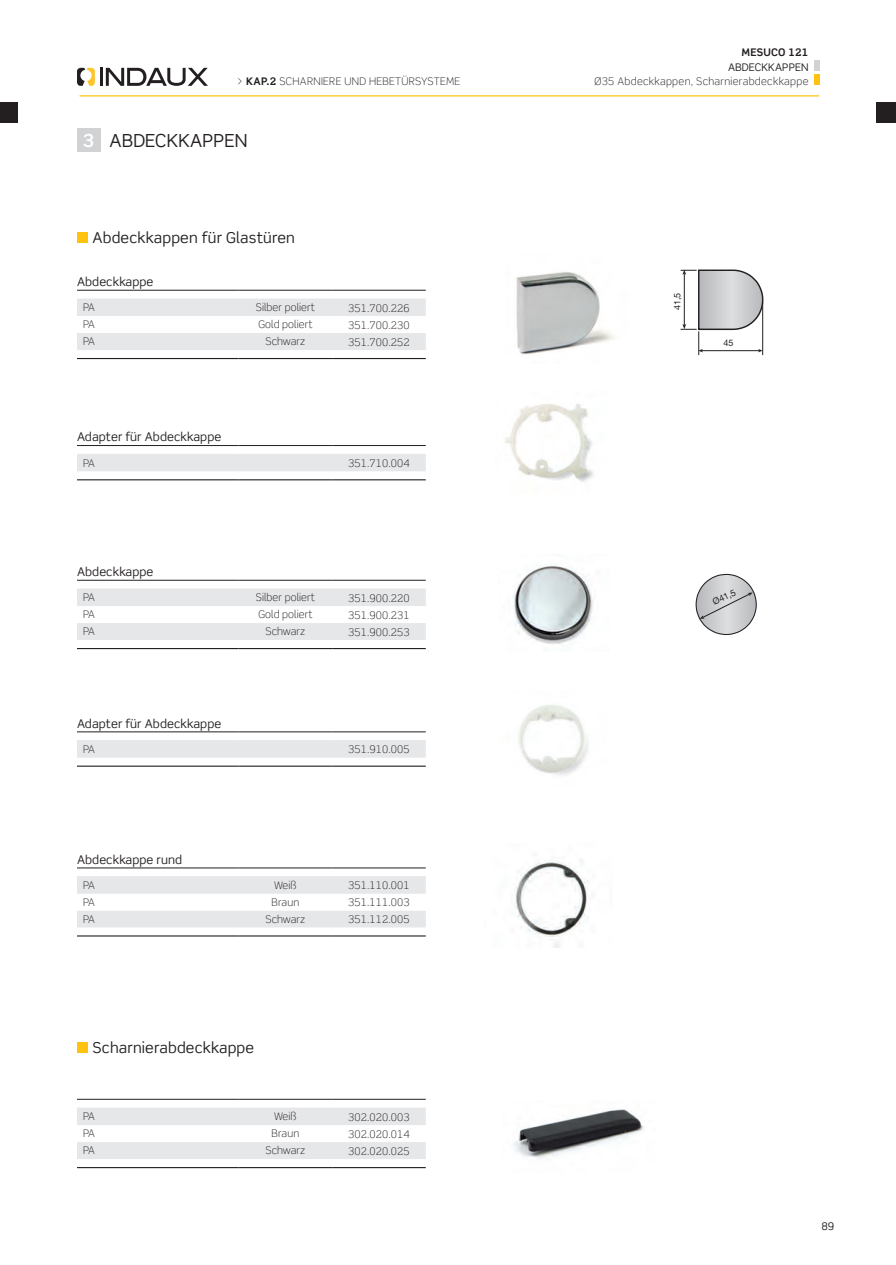
<style>
.page{position:relative;width:896px;height:1265px;background:#fff}
.page>*{position:absolute;margin:0;border:0;box-sizing:border-box;transform-origin:0 0}
.TITULU_1{font:18px "Scene Pro";letter-spacing:.01em;color:#231f20}
.TITULU_1-2{font:700 18px "Scene Pro";color:#fff}
.TITULU_2{font:15px "Scene Pro";letter-spacing:.01em;color:#231f20}
.tabl__TITULO{font:12px "Scene Pro";letter-spacing:.005em;color:#231f20}
.tabl__texto{font:300 10.5px "Scene Pro";letter-spacing:.01em;color:#231f20}
.tabl__texto-2{font:300 10.5px "Scene Pro";letter-spacing:.01em;color:#231f20}
.cab__TITULU_2{font:300 10.5px "Scene Pro";letter-spacing:.03em;color:#231f20}
.cab__TITULU_1{font:10.5px "Scene Pro";letter-spacing:.01em;color:#231f20}
.cab__TITULU_Ø{font:700 10.5px "Scene Pro";letter-spacing:.02em;color:#231f20}
.descripción{font:9px "Helvetica Neue LT Std";color:#231f20}
.s1{font-weight:700}
</style>
<div class="page">
<div style="left:814px;top:60px;width:5px;height:11px;background:#d1d2d4"></div>
<div style="left:814px;top:75px;width:5px;height:10px;background:#fec210"></div>
<hr style="left:80px;top:95px;width:739px;height:1px;background:#fec210">
<svg style="left:77px;top:68px;width:18px;height:18px"></svg>
<hr style="left:100px;top:68px;width:3px;height:18px;background:#231f20">
<svg style="left:106px;top:68px;width:102px;height:18px"></svg>
<svg style="left:77px;top:300px;width:349px;height:50px"></svg>
<hr style="left:77px;top:290px;width:162px;height:1px;background:#231f20">
<hr style="left:239px;top:290px;width:93px;height:1px;background:#231f20">
<hr style="left:332px;top:290px;width:94px;height:1px;background:#231f20">
<hr style="left:77px;top:299px;width:162px;height:1px;background:#e6e7e9">
<hr style="left:239px;top:299px;width:93px;height:1px;background:#e6e7e9">
<hr style="left:332px;top:299px;width:94px;height:1px;background:#e6e7e9">
<hr style="left:77px;top:358px;width:162px;height:1px;background:#231f20">
<hr style="left:239px;top:358px;width:93px;height:1px;background:#231f20">
<hr style="left:332px;top:358px;width:94px;height:1px;background:#231f20">
<div style="left:77px;top:455px;width:349px;height:16px;background:#e6e7e9"></div>
<hr style="left:77px;top:445px;width:162px;height:1px;background:#231f20">
<hr style="left:239px;top:445px;width:93px;height:1px;background:#231f20">
<hr style="left:332px;top:445px;width:94px;height:1px;background:#231f20">
<hr style="left:77px;top:479px;width:162px;height:1px;background:#231f20">
<hr style="left:239px;top:479px;width:93px;height:1px;background:#231f20">
<hr style="left:332px;top:479px;width:94px;height:1px;background:#231f20">
<hr style="left:77px;top:454px;width:162px;height:1px;background:#e6e7e9">
<hr style="left:239px;top:454px;width:93px;height:1px;background:#e6e7e9">
<hr style="left:332px;top:454px;width:94px;height:1px;background:#e6e7e9">
<svg style="left:77px;top:590px;width:349px;height:50px"></svg>
<hr style="left:77px;top:580px;width:162px;height:1px;background:#231f20">
<hr style="left:239px;top:580px;width:93px;height:1px;background:#231f20">
<hr style="left:332px;top:580px;width:94px;height:1px;background:#231f20">
<hr style="left:77px;top:589px;width:162px;height:1px;background:#e6e7e9">
<hr style="left:239px;top:589px;width:93px;height:1px;background:#e6e7e9">
<hr style="left:332px;top:589px;width:94px;height:1px;background:#e6e7e9">
<hr style="left:77px;top:648px;width:162px;height:1px;background:#231f20">
<hr style="left:239px;top:648px;width:93px;height:1px;background:#231f20">
<hr style="left:332px;top:648px;width:94px;height:1px;background:#231f20">
<div style="left:77px;top:741px;width:349px;height:17px;background:#e6e7e9"></div>
<hr style="left:77px;top:731px;width:162px;height:1px;background:#231f20">
<hr style="left:239px;top:731px;width:93px;height:1px;background:#231f20">
<hr style="left:332px;top:731px;width:94px;height:1px;background:#231f20">
<hr style="left:77px;top:766px;width:162px;height:1px;background:#231f20">
<hr style="left:239px;top:766px;width:93px;height:1px;background:#231f20">
<hr style="left:332px;top:766px;width:94px;height:1px;background:#231f20">
<hr style="left:77px;top:740px;width:162px;height:1px;background:#e6e7e9">
<hr style="left:239px;top:740px;width:93px;height:1px;background:#e6e7e9">
<hr style="left:332px;top:740px;width:94px;height:1px;background:#e6e7e9">
<svg style="left:77px;top:877px;width:349px;height:50px"></svg>
<hr style="left:77px;top:867px;width:162px;height:1px;background:#231f20">
<hr style="left:239px;top:867px;width:93px;height:1px;background:#231f20">
<hr style="left:332px;top:867px;width:94px;height:1px;background:#231f20">
<hr style="left:77px;top:876px;width:162px;height:1px;background:#e6e7e9">
<hr style="left:239px;top:876px;width:93px;height:1px;background:#e6e7e9">
<hr style="left:332px;top:876px;width:94px;height:1px;background:#e6e7e9">
<hr style="left:77px;top:935px;width:162px;height:1px;background:#231f20">
<hr style="left:239px;top:935px;width:93px;height:1px;background:#231f20">
<hr style="left:332px;top:935px;width:94px;height:1px;background:#231f20">
<svg style="left:77px;top:1109px;width:349px;height:50px"></svg>
<hr style="left:77px;top:1099px;width:162px;height:1px;background:#231f20">
<hr style="left:239px;top:1099px;width:93px;height:1px;background:#231f20">
<hr style="left:332px;top:1099px;width:94px;height:1px;background:#231f20">
<hr style="left:77px;top:1108px;width:162px;height:1px;background:#e6e7e9">
<hr style="left:239px;top:1108px;width:93px;height:1px;background:#e6e7e9">
<hr style="left:332px;top:1108px;width:94px;height:1px;background:#e6e7e9">
<hr style="left:77px;top:1167px;width:162px;height:1px;background:#231f20">
<hr style="left:239px;top:1167px;width:93px;height:1px;background:#231f20">
<hr style="left:332px;top:1167px;width:94px;height:1px;background:#231f20">
<div style="left:77px;top:128px;width:24px;height:24px;background:#d1d2d4"></div>
<svg style="left:680px;top:270px;width:83px;height:85px"></svg>
<img style="left:516px;top:272px;width:99px;height:83px">
<img style="left:505px;top:404px;width:89px;height:78px">
<img style="left:514px;top:564px;width:79px;height:80px">
<svg style="left:695px;top:574px;width:62px;height:61px"></svg>
<img style="left:518px;top:705px;width:70px;height:70px">
<img style="left:514px;top:854px;width:75px;height:93px">
<img style="left:514px;top:1109px;width:130px;height:49px">
<div style="left:77px;top:233px;width:11px;height:10px;background:#fec210"></div>
<div style="left:77px;top:1042px;width:11px;height:11px;background:#fec210"></div>
<div style="left:876px;top:102px;width:20px;height:21px;background:#231f20"></div>
<div style="left:0;top:102px;width:18px;height:21px;background:#231f20"></div>
<p class="cab__TITULU_2" style="left:237px;top:75px;width:225px">&gt; <span class="s1">KAP.2</span> SCHARNIERE UND HEBETÜRSYSTEME</p>
<p class="TITULU_1-2" style="left:83px;top:129px;width:13px">3</p>
<p class="TITULU_1" style="left:110px;top:129px;width:140px">ABDECKKAPPEN</p>
<p class="TITULU_2" style="left:92px;top:228px;width:204px">Abdeckkappen für Glastüren</p>
<p class="tabl__TITULO" style="left:77px;top:274px;width:78px">Abdeckkappe</p>
<p class="tabl__texto-2" style="left:83px;top:301px;width:13px">PA</p>
<p class="tabl__texto-2" style="left:256px;top:301px;width:61px">Silber poliert</p>
<p class="tabl__texto-2" style="left:83px;top:318px;width:13px">PA</p>
<p class="tabl__texto-2" style="left:258px;top:318px;width:56px">Gold poliert</p>
<p class="tabl__texto-2" style="left:83px;top:335px;width:13px">PA</p>
<p class="tabl__texto-2" style="left:265px;top:335px;width:41px">Schwarz</p>
<p class="tabl__texto" style="left:348px;top:302px;width:63px">351.700.226</p>
<p class="tabl__texto" style="left:348px;top:318px;width:63px">351.700.230</p>
<p class="tabl__texto" style="left:348px;top:335px;width:63px">351.700.252</p>
<p class="tabl__TITULO" style="left:77px;top:429px;width:146px">Adapter für Abdeckkappe</p>
<p class="tabl__texto-2" style="left:83px;top:456px;width:13px">PA</p>
<p class="tabl__texto" style="left:348px;top:457px;width:63px">351.710.004</p>
<p class="tabl__TITULO" style="left:77px;top:564px;width:78px">Abdeckkappe</p>
<p class="tabl__texto-2" style="left:83px;top:591px;width:13px">PA</p>
<p class="tabl__texto-2" style="left:256px;top:591px;width:61px">Silber poliert</p>
<p class="tabl__texto-2" style="left:83px;top:608px;width:13px">PA</p>
<p class="tabl__texto-2" style="left:258px;top:608px;width:56px">Gold poliert</p>
<p class="tabl__texto-2" style="left:83px;top:625px;width:13px">PA</p>
<p class="tabl__texto-2" style="left:265px;top:625px;width:41px">Schwarz</p>
<p class="tabl__TITULO" style="left:77px;top:716px;width:146px">Adapter für Abdeckkappe</p>
<p class="tabl__texto-2" style="left:83px;top:743px;width:13px">PA</p>
<p class="tabl__texto" style="left:348px;top:592px;width:63px">351.900.220</p>
<p class="tabl__texto" style="left:348px;top:608px;width:63px">351.900.231</p>
<p class="tabl__texto" style="left:348px;top:625px;width:63px">351.900.253</p>
<p class="tabl__texto" style="left:348px;top:743px;width:63px">351.910.005</p>
<p class="tabl__TITULO" style="left:77px;top:852px;width:107px">Abdeckkappe rund</p>
<p class="tabl__texto-2" style="left:83px;top:879px;width:13px">PA</p>
<p class="tabl__texto-2" style="left:274px;top:879px;width:24px">Weiß</p>
<p class="tabl__texto-2" style="left:83px;top:896px;width:13px">PA</p>
<p class="tabl__texto-2" style="left:272px;top:896px;width:29px">Braun</p>
<p class="tabl__texto-2" style="left:83px;top:913px;width:13px">PA</p>
<p class="tabl__texto-2" style="left:265px;top:913px;width:41px">Schwarz</p>
<p class="tabl__texto" style="left:348px;top:879px;width:63px">351.110.001</p>
<p class="tabl__texto" style="left:348px;top:896px;width:63px">351.111.003</p>
<p class="tabl__texto" style="left:348px;top:913px;width:63px">351.112.005</p>
<p class="TITULU_2" style="left:92px;top:1038px;width:163px">Scharnierabdeckkappe</p>
<p class="tabl__texto-2" style="left:83px;top:1110px;width:13px">PA</p>
<p class="tabl__texto-2" style="left:274px;top:1110px;width:24px">Weiß</p>
<p class="tabl__texto-2" style="left:83px;top:1127px;width:13px">PA</p>
<p class="tabl__texto-2" style="left:272px;top:1127px;width:29px">Braun</p>
<p class="tabl__texto-2" style="left:83px;top:1144px;width:13px">PA</p>
<p class="tabl__texto-2" style="left:265px;top:1144px;width:41px">Schwarz</p>
<p class="tabl__texto" style="left:348px;top:1110px;width:63px">302.020.003</p>
<p class="tabl__texto" style="left:348px;top:1127px;width:63px">302.020.014</p>
<p class="tabl__texto" style="left:348px;top:1144px;width:63px">302.020.025</p>
<p class="cab__TITULU_Ø" style="left:741px;top:46px;width:69px">MESUCO 121</p>
<p class="cab__TITULU_1" style="left:728px;top:60px;width:82px">ABDECKKAPPEN</p>
<p class="cab__TITULU_2" style="left:594px;top:75px;width:216px">Ø35 Abdeckkappen, Scharnierabdeckkappe</p>
<p class="descripción" style="left:672px;top:310px;width:19px;rotate:-90deg">41,5</p>
<p class="descripción" style="left:723px;top:338px;width:12px">45</p>
<p class="descripción" style="left:711px;top:597px;width:26px;rotate:-25deg">Ø41,5</p>
<p class="cab__TITULU_1" style="left:821px;top:1219px;width:14px">89</p>
</div>
